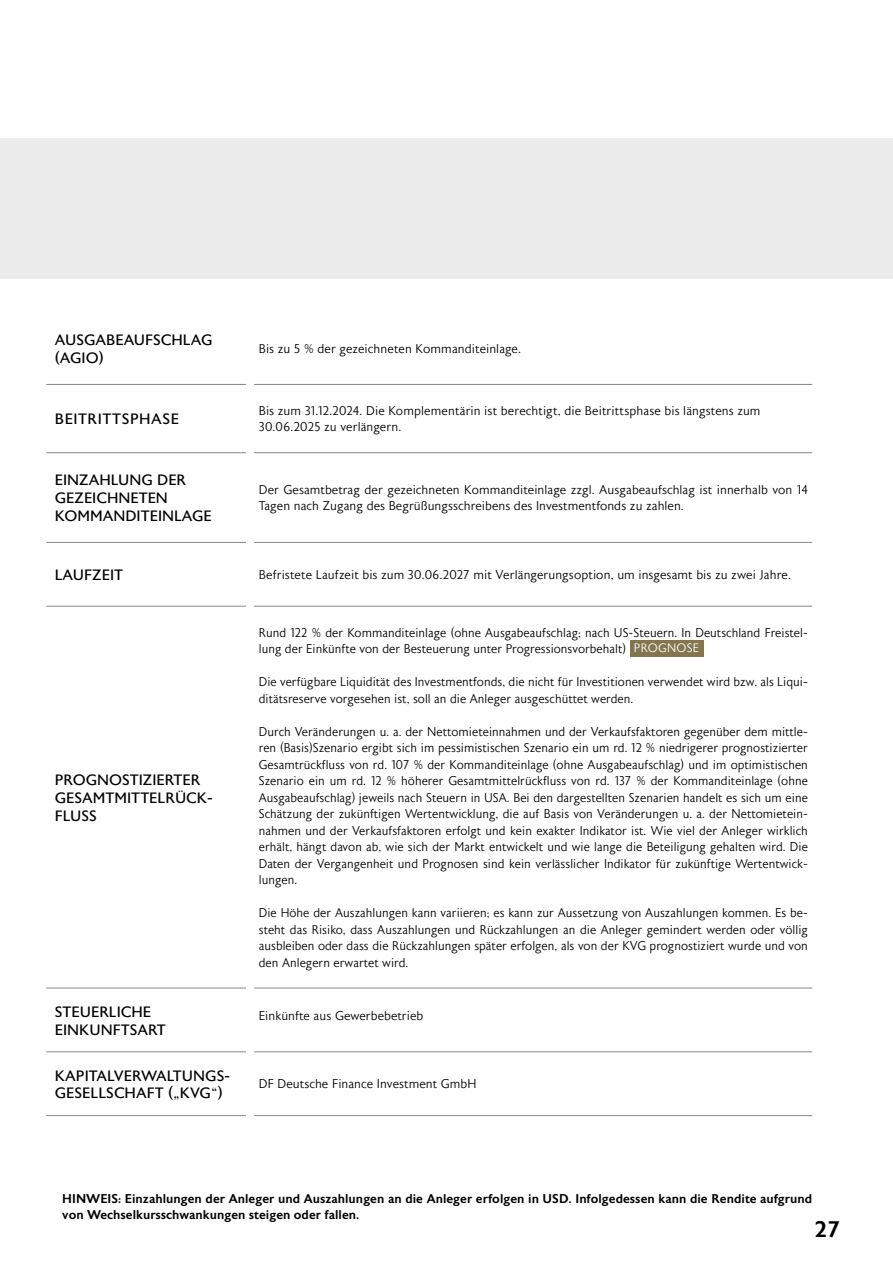
<style>
.page{position:relative;width:893px;height:1263px;background:#fff}
.page>*{position:absolute;margin:0;border:0;box-sizing:border-box;transform-origin:0 0}
.t1{font:500 22.5px "Astoria Sans";color:#000}
.t2{font:15px/18px "Astoria Sans";color:#000}
.t3{font:15px "Astoria Sans";letter-spacing:.035em;color:#000}
.t4{font:300 12.75px/16.5px "Astoria Sans";letter-spacing:.005em;color:#000}
.t5{font:500 12.75px/15.3px "Astoria Sans";letter-spacing:.005em;color:#000}
.s1{font-size:12.3px;color:#fff}
</style>
<div class="page">
<div style="left:0;top:138px;width:893px;height:141px;background:#ececec"></div>
<hr style="left:46px;top:452px;width:201px;height:1px;background:#868786">
<hr style="left:254px;top:452px;width:558px;height:1px;background:#868786">
<hr style="left:46px;top:542px;width:201px;height:1px;background:#868786">
<hr style="left:254px;top:542px;width:558px;height:1px;background:#868786">
<hr style="left:46px;top:606px;width:201px;height:1px;background:#868786">
<hr style="left:254px;top:606px;width:558px;height:1px;background:#868786">
<hr style="left:46px;top:988px;width:201px;height:1px;background:#868786">
<hr style="left:254px;top:988px;width:558px;height:1px;background:#868786">
<hr style="left:46px;top:1051px;width:201px;height:1px;background:#868786">
<hr style="left:254px;top:1051px;width:558px;height:1px;background:#868786">
<hr style="left:46px;top:1115px;width:204px;height:1px;background:#868786">
<hr style="left:250px;top:1115px;width:562px;height:1px;background:#868786">
<hr style="left:46px;top:384px;width:204px;height:1px;background:#868786">
<hr style="left:250px;top:384px;width:562px;height:1px;background:#868786">
<div style="left:630px;top:640px;width:73px;height:16px;background:#83754e"></div>
<div style="left:247px;top:340px;width:7px;height:848px;background:#fff"></div>
<p class="t2" style="left:55px;top:331px;width:159px">AUSGABEAUFSCHLAG (AGIO)</p>
<p class="t4" style="left:259px;top:341px;width:264px">Bis zu 5 % der gezeichneten Kommanditeinlage.</p>
<p class="t3" style="left:55px;top:411px;width:126px">BEITRITTSPHASE</p>
<p class="t4" style="left:259px;top:403px;width:503px">Bis zum 31.12.2024. Die Komplementärin ist berechtigt, die Beitrittsphase bis längstens zum<br>30.06.2025 zu verlängern.</p>
<p class="t2" style="left:55px;top:471px;width:159px">EINZAHLUNG DER<br>GEZEICHNETEN<br>KOMMANDITEINLAGE</p>
<p class="t4" style="left:259px;top:482px;width:551px">Der Gesamtbetrag der gezeichneten Kommanditeinlage zzgl. Ausgabeaufschlag ist innerhalb von 14<br>Tagen nach Zugang des Begrüßungsschreibens des Investmentfonds zu zahlen.</p>
<p class="t2" style="left:55px;top:566px;width:70px">LAUFZEIT</p>
<p class="t4" style="left:259px;top:567px;width:534px">Befristete Laufzeit bis zum 30.06.2027 mit Verlängerungsoption, um insgesamt bis zu zwei Jahre.</p>
<p class="t2" style="left:55px;top:771px;width:159px">PROGNOSTIZIERTER<br>GESAMTMITTELRÜCK-<br>FLUSS</p>
<p class="t4" style="left:259px;top:625px;width:551px">Rund 122 % der Kommanditeinlage (ohne Ausgabeaufschlag; nach US-Steuern. In Deutschland Freistel&shy;lung der Einkünfte von der Besteuerung unter Progressionsvorbehalt) <span class="s1">PROGNOSE</span></p>
<p class="t4" style="left:259px;top:674px;width:551px">Die verfügbare Liquidität des Investmentfonds, die nicht für Investitionen verwendet wird bzw. als Liqui&shy;ditätsreserve vorgesehen ist, soll an die Anleger ausgeschüttet werden.</p>
<p class="t4" style="left:259px;top:724px;width:551px;text-align:justify">Durch Veränderungen u. a. der Nettomieteinnahmen und der Verkaufsfaktoren gegenüber dem mittle&shy;ren (Basis)Szenario ergibt sich im pessimistischen Szenario ein um rd. 12 % niedrigerer prognostizierter Gesamtrückfluss von rd. 107 % der Kommanditeinlage (ohne Ausgabeaufschlag) und im optimistischen Szenario ein um rd. 12 % höherer Gesamtmittelrückfluss von rd. 137 % der Kommanditeinlage (ohne Ausgabeaufschlag) jeweils nach Steuern in USA. Bei den dargestellten Szenarien handelt es sich um eine Schätzung der zukünftigen Wertentwicklung, die auf Basis von Veränderungen u. a. der Nettomietein&shy;nahmen und der Verkaufsfaktoren erfolgt und kein exakter Indikator ist. Wie viel der Anleger wirklich erhält, hängt davon ab, wie sich der Markt entwickelt und wie lange die Beteiligung gehalten wird. Die Daten der Vergangenheit und Prognosen sind kein verlässlicher Indikator für zukünftige Wertentwick&shy;lungen.</p>
<p class="t4" style="left:259px;top:905px;width:551px;text-align:justify">Die Höhe der Auszahlungen kann variieren; es kann zur Aussetzung von Auszahlungen kommen. Es be&shy;steht das Risiko, dass Auszahlungen und Rückzahlungen an die Anleger gemindert werden oder völlig ausbleiben oder dass die Rückzahlungen später erfolgen, als von der KVG prognostiziert wurde und von den Anlegern erwartet wird.</p>
<p class="t2" style="left:55px;top:1003px;width:112px">STEUERLICHE<br>EINKUNFTSART</p>
<p class="t4" style="left:259px;top:1008px;width:166px">Einkünfte aus Gewerbebetrieb</p>
<p class="t2" style="left:55px;top:1068px;width:177px;line-height:16.5px">KAPITALVERWALTUNGS-<br>GESELLSCHAFT („KVG“)</p>
<p class="t4" style="left:259px;top:1076px;width:219px">DF Deutsche Finance Investment GmbH</p>
<p class="t5" style="left:62px;top:1191px;width:751px">HINWEIS: Einzahlungen der Anleger und Auszahlungen an die Anleger erfolgen in USD. Infolgedessen kann die Rendite aufgrund von Wechselkursschwankungen steigen oder fallen.</p>
<h1 class="t1" style="left:815px;top:1217px;width:27px">27</h1>
</div>
